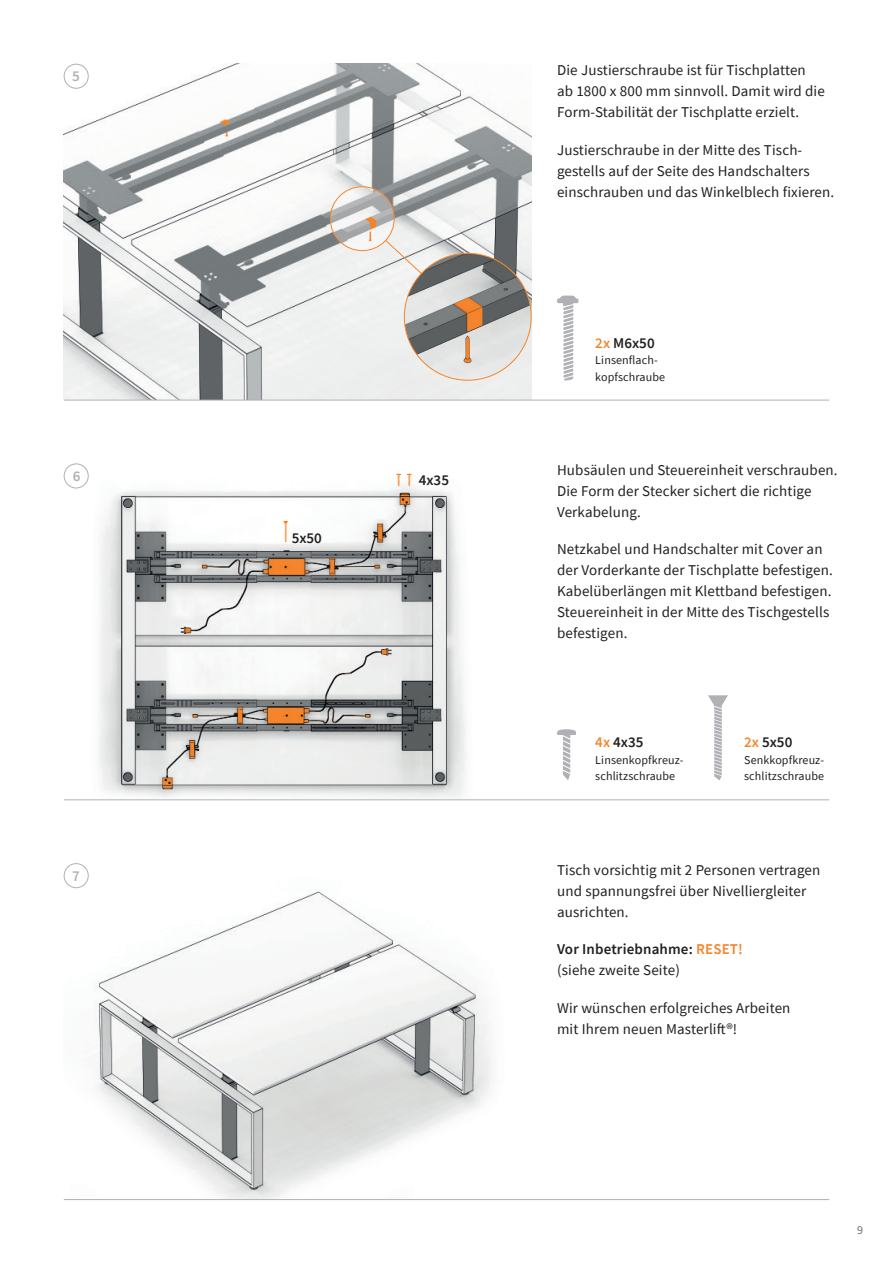
<style>
.page{position:relative;width:893px;height:1263px;background:#fff}
.page>*{position:absolute;margin:0;border:0;box-sizing:border-box;transform-origin:0 0}
.t1{font:15px/21px "Source Sans Pro";letter-spacing:.01em;color:#231f20}
.t2{font:600 15px/21px "Source Sans Pro";color:#231f20}
.t3{font:600 15px "Source Sans Pro";color:#b0b1b5}
.t4{font:12px/16.5px "Source Sans Pro";letter-spacing:.01em;color:#231f20}
.t5{font:12px "Source Sans Pro";color:#6b6b6e}
.s1{color:#f5852a}
.s2{font-weight:400}
</style>
<div class="page">
<img style="left:64px;top:879px;width:428px;height:320px">
<img style="left:74px;top:465px;width:392px;height:334px">
<img style="left:64px;top:64px;width:467px;height:336px">
<div style="left:64px;top:64px;width:24px;height:24px;background:#fff;border-radius:50%"></div>
<div style="left:64px;top:64px;width:25px;height:25px;border:1px solid #b0b1b5;border-radius:50%"></div>
<div style="left:64px;top:464px;width:24px;height:24px;background:#fff;border-radius:50%"></div>
<div style="left:64px;top:463px;width:25px;height:25px;border:1px solid #b0b1b5;border-radius:50%"></div>
<div style="left:64px;top:864px;width:24px;height:24px;background:#fff;border-radius:50%"></div>
<div style="left:64px;top:863px;width:25px;height:25px;border:1px solid #b0b1b5;border-radius:50%"></div>
<hr style="left:64px;top:400px;width:765px;height:1px;background:#b0b1b5">
<hr style="left:64px;top:799px;width:765px;height:1px;background:#b0b1b5">
<hr style="left:64px;top:1199px;width:765px;height:1px;background:#b0b1b5">
<svg style="left:557px;top:729px;width:19px;height:51px"></svg>
<svg style="left:557px;top:295px;width:22px;height:86px"></svg>
<svg style="left:361px;top:218px;width:108px;height:100px"></svg>
<svg style="left:708px;top:695px;width:20px;height:85px"></svg>
<img style="left:330px;top:187px;width:64px;height:64px;border-radius:32px">
<div style="left:330px;top:186px;width:65px;height:65px;border:1px solid #f5852a;border-radius:50%"></div>
<img style="left:404px;top:253px;width:127px;height:127px;border-radius:63px">
<svg style="left:283px;top:521px;width:5px;height:21px"></svg>
<svg style="left:396px;top:474px;width:5px;height:12px"></svg>
<svg style="left:407px;top:474px;width:5px;height:12px"></svg>
<p class="t3" style="left:72px;top:66px;width:9px">5</p>
<p class="t3" style="left:73px;top:466px;width:9px">6</p>
<p class="t3" style="left:72px;top:866px;width:9px">7</p>
<p class="t2" style="left:292px;top:527px;width:32px">5x50</p>
<p class="t2" style="left:419px;top:469px;width:32px">4x35</p>
<p class="t1" style="left:557px;top:59px;width:269px">Die Justierschraube ist für Tischplatten ab 1800 x 800 mm sinnvoll. Damit wird die<br>Form-Stabilität der Tischplatte erzielt.</p>
<p class="t1" style="left:557px;top:139px;width:279px">Justierschraube in der Mitte des Tisch&shy;gestells auf der Seite des Handschalters einschrauben und das Winkelblech fixieren.</p>
<p class="t2" style="left:595px;top:332px;width:61px"><span class="s1">2x</span> M6x50</p>
<p class="t4" style="left:595px;top:352px;width:71px">Linsenflach&shy;kopfschraube</p>
<p class="t1" style="left:557px;top:459px;width:282px">Hubsäulen und Steuereinheit verschrauben.<br>Die Form der Stecker sichert die richtige<br>Verkabelung.</p>
<p class="t1" style="left:557px;top:539px;width:277px">Netzkabel und Handschalter mit Cover an der Vorderkante der Tischplatte befestigen.<br>Kabelüberlängen mit Klettband befestigen.<br>Steuereinheit in der Mitte des Tischgestells befestigen.</p>
<p class="t2" style="left:595px;top:732px;width:50px"><span class="s1">4x</span> 4x35</p>
<p class="t4" style="left:595px;top:751px;width:90px">Linsenkopfkreuz&shy;schlitzschraube</p>
<p class="t2" style="left:744px;top:732px;width:50px"><span class="s1">2x</span> 5x50</p>
<p class="t4" style="left:744px;top:751px;width:81px">Senkkopfkreuz&shy;schlitzschraube</p>
<p class="t1" style="left:557px;top:859px;width:265px">Tisch vorsichtig mit 2 Personen vertragen und spannungsfrei über Nivelliergleiter ausrichten.</p>
<p class="t2" style="left:557px;top:938px;width:187px">Vor Inbetriebnahme: <span class="s1">RESET! </span><span class="s2">(siehe zweite Seite)</span></p>
<p class="t1" style="left:557px;top:997px;width:235px">Wir wünschen erfolgreiches Arbeiten mit Ihrem neuen Masterlift®!</p>
<p class="t5" style="left:857px;top:1222px;width:7px">9</p>
</div>
